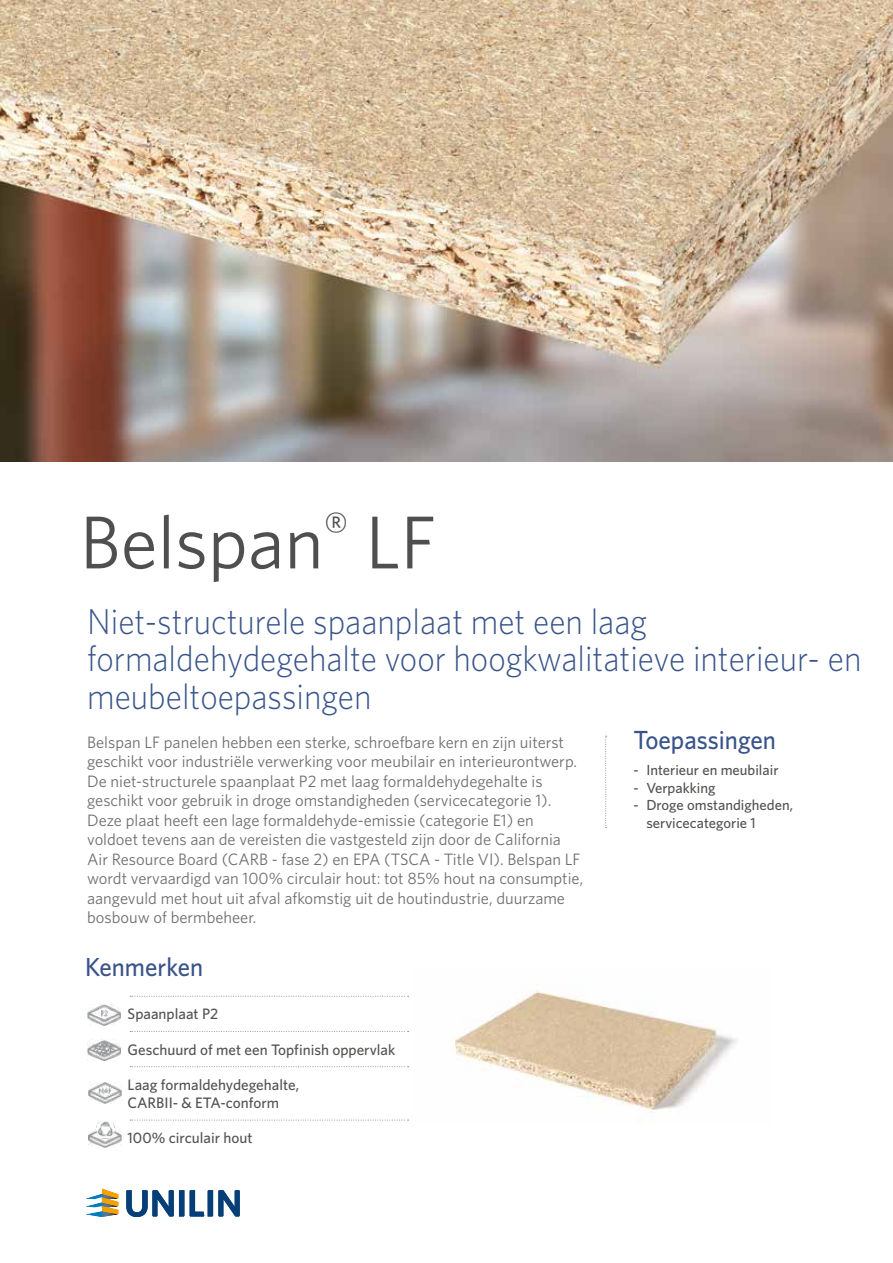
<style>
.page{position:relative;width:893px;height:1263px;background:#fff}
.page>*{position:absolute;margin:0;border:0;box-sizing:border-box;transform-origin:0 0}
.t1{font:75px "Whitney";color:#504f4f}
.t2{font:300 36px/37.5px "Whitney";color:#39548a;scale:.93 1}
.t3{font:500 26.25px "Whitney";color:#39548a;scale:.95 1}
.t4{font:500 26.1px "Whitney";color:#39548a;scale:.95 1}
.t5{font:16.5px/19.5px "Whitney";color:#706f6f}
.t6{font:500 15.15px/18.1px "Whitney";color:#525251}
.t7{font:500 14.55px/17.5px "Whitney";color:#525251}
</style>
<div class="page">
<svg style="left:605px;top:736px;width:2px;height:92px"></svg>
<svg style="left:126px;top:1190px;width:58px;height:27px"></svg>
<svg style="left:190px;top:1190px;width:50px;height:26px"></svg>
<svg style="left:86px;top:1188px;width:32px;height:29px"></svg>
<img style="left:454px;top:985px;width:283px;height:137px">
<img style="left:0;top:0;width:893px;height:461px">
<svg style="left:130px;top:996px;width:279px;height:1px"></svg>
<svg style="left:130px;top:1031px;width:279px;height:1px"></svg>
<svg style="left:130px;top:1066px;width:279px;height:1px"></svg>
<svg style="left:130px;top:1119px;width:279px;height:2px"></svg>
<img style="left:87px;top:1039px;width:33px;height:22px">
<img style="left:89px;top:1083px;width:33px;height:20px">
<img style="left:87px;top:1003px;width:33px;height:22px">
<img style="left:89px;top:1120px;width:33px;height:28px">
<h1 class="t1" style="left:80px;top:498px;width:358px">Belspan<sup>®</sup> LF</h1>
<h2 class="t2" style="left:87px;top:602px;width:834px">Niet-structurele spaanplaat met een laag formaldehydegehalte voor hoogkwalitatieve interieur- en meubeltoepassingen</h2>
<p class="t5" style="left:87px;top:732px;width:498px">Belspan LF panelen hebben een sterke, schroefbare kern en zijn uiterst geschikt voor industriële verwerking voor meubilair en interieurontwerp.<br>De niet-structurele spaanplaat P2 met laag formaldehydegehalte is geschikt voor gebruik in droge omstandigheden (servicecategorie 1).<br>Deze plaat heeft een lage formaldehyde-emissie (categorie E1) en voldoet tevens aan de vereisten die vastgesteld zijn door de California Air Resource Board (CARB - fase 2) en EPA (TSCA - Title VI). Belspan LF wordt vervaardigd van 100% circulair hout: tot 85% hout na consumptie, aangevuld met hout uit afval afkomstig uit de houtindustrie, duurzame bosbouw of bermbeheer.</p>
<h3 class="t4" style="left:85px;top:951px;width:126px">Kenmerken</h3>
<p class="t6" style="left:128px;top:1004px;width:92px">Spaanplaat P2</p>
<p class="t6" style="left:128px;top:1040px;width:269px">Geschuurd of met een Topfinish oppervlak</p>
<p class="t6" style="left:128px;top:1075px;width:173px">Laag formaldehydegehalte,<br>CARBII- &amp; ETA-conform</p>
<p class="t6" style="left:128px;top:1128px;width:126px">100% circulair hout</p>
<h3 class="t3" style="left:634px;top:724px;width:151px">Toepassingen</h3>
<p class="t7" style="left:634px;top:761px;width:146px">- Interieur en meubilair</p>
<p class="t7" style="left:634px;top:779px;width:83px">- Verpakking</p>
<p class="t7" style="left:646px;top:796px;width:148px;text-indent:-13px">- Droge omstandigheden, servicecategorie 1</p>
</div>
